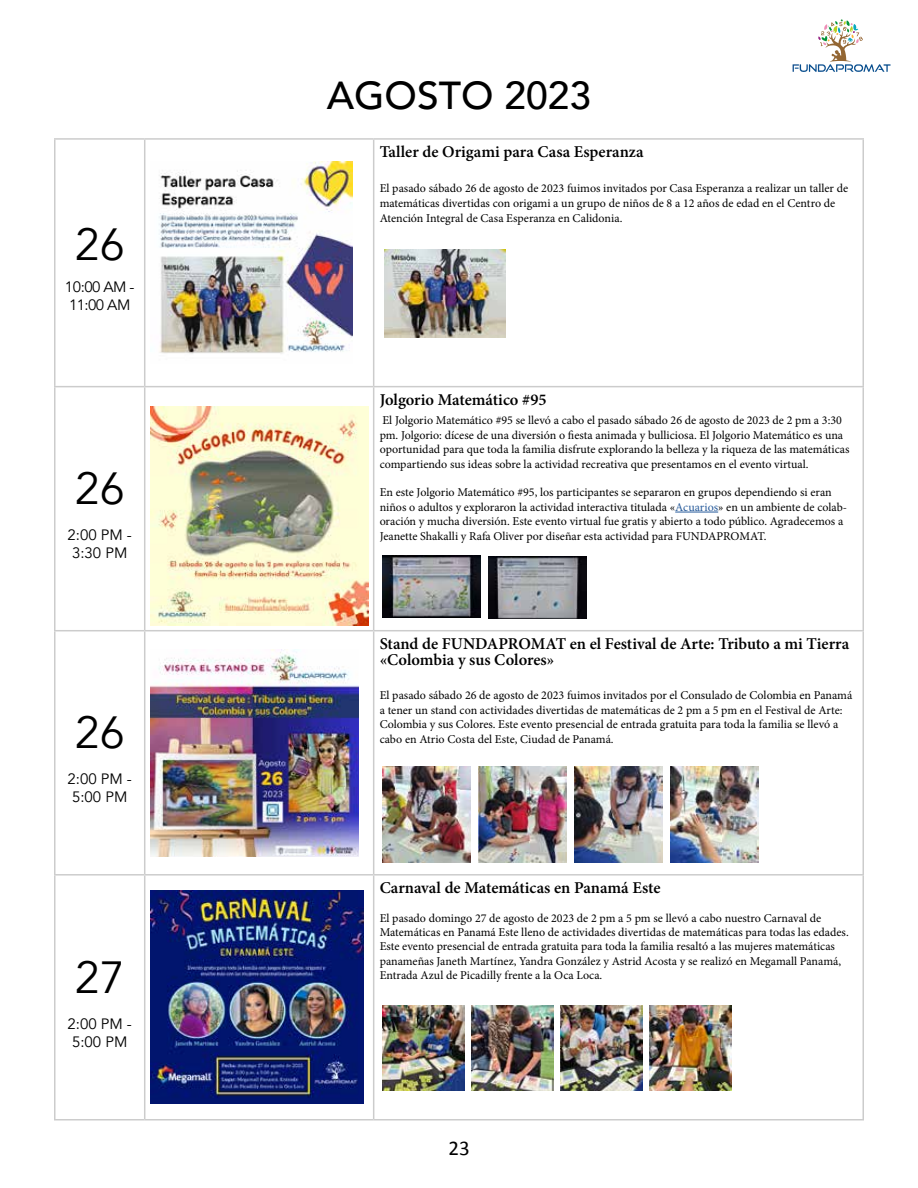
<style>
.page{position:relative;width:918px;height:1188px;background:#fff}
.page>*{position:absolute;margin:0;border:0;box-sizing:border-box;transform-origin:0 0}
.t1{font:45px "Avenir";color:#000}
.t2{font:500 39px "Avenir";color:#000}
.t3{font:21px "Calibri";color:#000}
.t4{font:600 16.5px/16.5px "Minion Pro";color:#000}
.t5{font:15px/18px "Avenir";color:#000;text-align:center}
.t6{font:15px/18px "Avenir";letter-spacing:-.04em;color:#000}
.t7{font:12px/14.4px "Minion Pro";color:#000}
.s1{color:#275b9b}
</style>
<div class="page">
<svg style="left:793px;top:19px;width:98px;height:53px"></svg>
<hr style="left:54px;top:138px;width:91px;height:2px;background:#ccc">
<hr style="left:54px;top:140px;width:2px;height:246px;background:#ccc">
<hr style="left:145px;top:138px;width:229px;height:2px;background:#ccc">
<hr style="left:144px;top:140px;width:1px;height:246px;background:#ccc">
<hr style="left:374px;top:138px;width:490px;height:2px;background:#ccc">
<hr style="left:373px;top:140px;width:1px;height:246px;background:#ccc">
<hr style="left:862px;top:140px;width:2px;height:246px;background:#ccc">
<hr style="left:54px;top:386px;width:91px;height:1px;background:#ccc">
<hr style="left:54px;top:387px;width:2px;height:243px;background:#ccc">
<hr style="left:145px;top:386px;width:229px;height:1px;background:#ccc">
<hr style="left:144px;top:387px;width:1px;height:243px;background:#ccc">
<hr style="left:374px;top:386px;width:490px;height:1px;background:#ccc">
<hr style="left:373px;top:387px;width:1px;height:243px;background:#ccc">
<hr style="left:862px;top:387px;width:2px;height:243px;background:#ccc">
<hr style="left:54px;top:630px;width:91px;height:1px;background:#ccc">
<hr style="left:54px;top:631px;width:2px;height:243px;background:#ccc">
<hr style="left:145px;top:630px;width:229px;height:1px;background:#ccc">
<hr style="left:144px;top:631px;width:1px;height:243px;background:#ccc">
<hr style="left:374px;top:630px;width:490px;height:1px;background:#ccc">
<hr style="left:373px;top:631px;width:1px;height:243px;background:#ccc">
<hr style="left:862px;top:631px;width:2px;height:243px;background:#ccc">
<hr style="left:54px;top:874px;width:91px;height:2px;background:#ccc">
<hr style="left:54px;top:876px;width:2px;height:243px;background:#ccc">
<hr style="left:145px;top:874px;width:229px;height:2px;background:#ccc">
<hr style="left:144px;top:876px;width:1px;height:243px;background:#ccc">
<hr style="left:374px;top:874px;width:490px;height:2px;background:#ccc">
<hr style="left:373px;top:876px;width:1px;height:243px;background:#ccc">
<hr style="left:862px;top:876px;width:2px;height:243px;background:#ccc">
<hr style="left:54px;top:1119px;width:91px;height:1px;background:#ccc">
<hr style="left:145px;top:1119px;width:229px;height:1px;background:#ccc">
<hr style="left:374px;top:1119px;width:490px;height:1px;background:#ccc">
<img style="left:159px;top:162px;width:193px;height:192px">
<img style="left:150px;top:406px;width:219px;height:219px">
<hr style="left:675px;top:512px;width:43px;height:1px;background:#275b9b">
<img style="left:151px;top:649px;width:207px;height:207px">
<img style="left:151px;top:891px;width:213px;height:213px">
<img style="left:385px;top:250px;width:121px;height:87px">
<img style="left:383px;top:556px;width:98px;height:61px">
<img style="left:488px;top:556px;width:98px;height:62px">
<img style="left:383px;top:767px;width:87px;height:96px">
<img style="left:478px;top:767px;width:88px;height:96px">
<img style="left:574px;top:767px;width:88px;height:96px">
<img style="left:670px;top:767px;width:88px;height:96px">
<img style="left:383px;top:1006px;width:81px;height:85px">
<img style="left:472px;top:1006px;width:82px;height:85px">
<img style="left:561px;top:1006px;width:82px;height:85px">
<img style="left:650px;top:1006px;width:82px;height:85px">
<h1 class="t1" style="left:75px;top:218px;width:52px">26</h1>
<p class="t6" style="left:65px;top:279px;width:71px">10:00 AM -<br>11:00 AM</p>
<h1 class="t1" style="left:75px;top:462px;width:52px">26</h1>
<p class="t5" style="left:67px;top:526px;width:66px">2:00 PM -<br>3:30 PM</p>
<h1 class="t1" style="left:75px;top:706px;width:52px">26</h1>
<p class="t5" style="left:67px;top:770px;width:66px">2:00 PM -<br>5:00 PM</p>
<h1 class="t1" style="left:75px;top:950px;width:52px">27</h1>
<p class="t5" style="left:67px;top:1015px;width:66px">2:00 PM -<br>5:00 PM</p>
<h2 class="t2" style="left:327px;top:62px;width:266px">AGOSTO 2023</h2>
<h3 class="t4" style="left:380px;top:143px;width:265px">Taller de Origami para Casa Esperanza</h3>
<p class="t7" style="left:380px;top:181px;width:470px;line-height:15px">El pasado sábado 26 de agosto de 2023 fuimos invitados por Casa Esperanza a realizar un taller de matemáticas divertidas con origami a un grupo de niños de 8 a 12 años de edad en el Centro de<br>Atención Integral de Casa Esperanza en Calidonia.</p>
<h3 class="t4" style="left:380px;top:391px;width:168px">Jolgorio Matemático #95</h3>
<p class="t7" style="left:380px;top:413px;width:471px">El Jolgorio Matemático #95 se llevó a cabo el pasado sábado 26 de agosto de 2023 de 2 pm a 3:30 pm. Jolgorio: dícese de una diversión o fiesta animada y bulliciosa. El Jolgorio Matemático es una oportunidad para que toda la familia disfrute explorando la belleza y la riqueza de las matemáticas compartiendo sus ideas sobre la actividad recreativa que presentamos en el evento virtual.</p>
<p class="t7" style="left:380px;top:485px;width:469px">En este Jolgorio Matemático #95, los participantes se separaron en grupos dependiendo si eran niños o adultos y exploraron la actividad interactiva titulada «<span class="s1">Acuarios</span>» en un ambiente de colab&shy;oración y mucha diversión. Este evento virtual fue gratis y abierto a todo público. Agradecemos a Jeanette Shakalli y Rafa Oliver por diseñar esta actividad para FUNDAPROMAT.</p>
<h3 class="t4" style="left:380px;top:635px;width:471px">Stand de FUNDAPROMAT en el Festival de Arte: Tributo a mi Tierra «Colombia y sus Colores»</h3>
<p class="t7" style="left:380px;top:688px;width:474px">El pasado sábado 26 de agosto de 2023 fuimos invitados por el Consulado de Colombia en Panamá a tener un stand con actividades divertidas de matemáticas de 2 pm a 5 pm en el Festival de Arte:<br>Colombia y sus Colores. Este evento presencial de entrada gratuita para toda la familia se llevó a cabo en Atrio Costa del Este, Ciudad de Panamá.</p>
<h3 class="t4" style="left:380px;top:879px;width:282px">Carnaval de Matemáticas en Panamá Este</h3>
<p class="t7" style="left:380px;top:911px;width:471px">El pasado domingo 27 de agosto de 2023 de 2 pm a 5 pm se llevó a cabo nuestro Carnaval de Matemáticas en Panamá Este lleno de actividades divertidas de matemáticas para todas las edades.<br>Este evento presencial de entrada gratuita para toda la familia resaltó a las mujeres matemáticas panameñas Janeth Martínez, Yandra González y Astrid Acosta y se realizó en Megamall Panamá, Entrada Azul de Picadilly frente a la Oca Loca.</p>
<h3 class="t3" style="left:448px;top:1133px;width:23px">23</h3>
</div>
